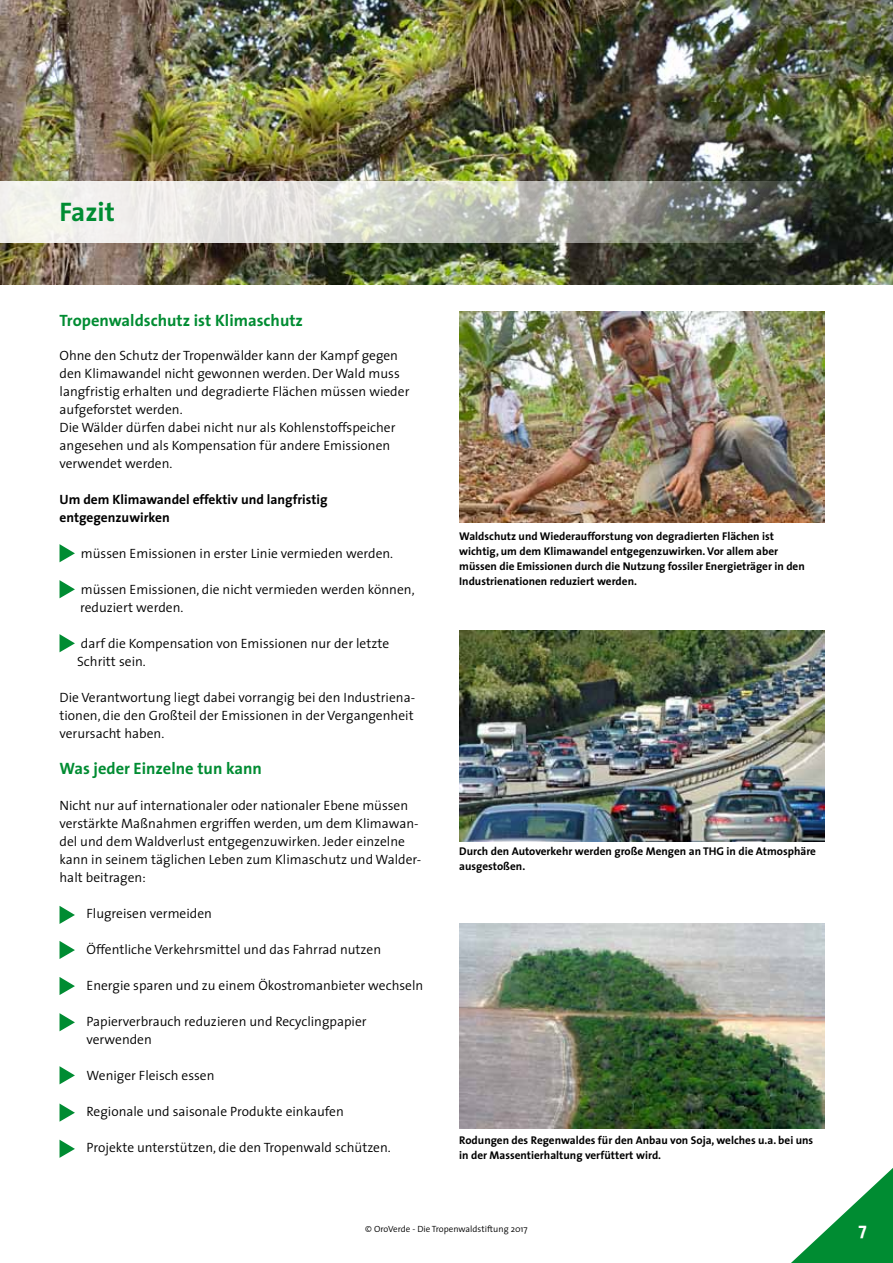
<style>
.page{position:relative;width:893px;height:1263px;background:#fff}
.page>*{position:absolute;margin:0;border:0;box-sizing:border-box;transform-origin:0 0}
.t1{font:700 27px "The Sans";color:#008c32}
.t2{font:700 18px "The Sans";color:#fff}
.t3{font:700 16.5px "The Sans";color:#008c32}
.t4{font:300 13.5px/18px "The Sans";color:#000}
.t5{font:700 13.5px/18px "The Sans";color:#000}
.t6{font:700 11.25px/15px "The Sans";color:#000}
.t7{font:300 9px "The Sans";color:#000}
</style>
<div class="page">
<img style="left:0;top:0;width:893px;height:285px">
<svg style="left:0;top:181px;width:893px;height:62px;background:#b3b5ae"></svg>
<svg style="left:60px;top:544px;width:15px;height:18px"></svg>
<svg style="left:60px;top:580px;width:15px;height:18px"></svg>
<svg style="left:60px;top:634px;width:15px;height:18px"></svg>
<img style="left:459px;top:923px;width:366px;height:206px">
<img style="left:459px;top:630px;width:366px;height:211px">
<img style="left:459px;top:311px;width:366px;height:212px">
<svg style="left:60px;top:906px;width:15px;height:18px"></svg>
<svg style="left:60px;top:941px;width:15px;height:18px"></svg>
<svg style="left:60px;top:977px;width:15px;height:18px"></svg>
<svg style="left:60px;top:1013px;width:15px;height:18px"></svg>
<svg style="left:60px;top:1066px;width:15px;height:18px"></svg>
<svg style="left:60px;top:1104px;width:15px;height:18px"></svg>
<svg style="left:60px;top:1140px;width:15px;height:18px"></svg>
<svg style="left:791px;top:1168px;width:102px;height:95px"></svg>
<h1 class="t1" style="left:60px;top:195px;width:57px">Fazit</h1>
<p class="t3" style="left:60px;top:309px;width:245px">Tropenwaldschutz ist Klimaschutz</p>
<p class="t4" style="left:60px;top:347px;width:351px">Ohne den Schutz der Tropenwälder kann der Kampf gegen den Klimawandel nicht gewonnen werden. Der Wald muss langfristig erhalten und degradierte Flächen müssen wieder aufgeforstet werden.<br>Die Wälder dürfen dabei nicht nur als Kohlenstoffspeicher angesehen und als Kompensation für andere Emissionen verwendet werden.</p>
<p class="t5" style="left:60px;top:491px;width:270px">Um dem Klimawandel effektiv und langfristig entgegenzuwirken</p>
<p class="t4" style="left:81px;top:545px;width:314px">müssen Emissionen in erster Linie vermieden werden.</p>
<p class="t4" style="left:80px;top:581px;width:336px">müssen Emissionen, die nicht vermieden werden können, reduziert werden.</p>
<p class="t4" style="left:77px;top:635px;width:313px">darf die Kompensation von Emissionen nur der letzte<br>Schritt sein.</p>
<p class="t4" style="left:60px;top:689px;width:357px;text-align:justify">Die Verantwortung liegt dabei vorrangig bei den Industriena&shy;tionen, die den Großteil der Emissionen in der Vergangenheit verursacht haben.</p>
<p class="t3" style="left:60px;top:758px;width:204px">Was jeder Einzelne tun kann</p>
<p class="t4" style="left:60px;top:797px;width:363px">Nicht nur auf internationaler oder nationaler Ebene müssen verstärkte Maßnahmen ergriffen werden, um dem Klimawan&shy;del und dem Waldverlust entgegenzuwirken. Jeder einzelne kann in seinem täglichen Leben zum Klimaschutz und Walder&shy;halt beitragen:</p>
<p class="t4" style="left:60px;top:905px;width:154px">• Flugreisen vermeiden</p>
<p class="t4" style="left:60px;top:941px;width:323px">• Öffentliche Verkehrsmittel und das Fahrrad nutzen</p>
<p class="t4" style="left:60px;top:977px;width:365px">• Energie sparen und zu einem Ökostromanbieter wechseln</p>
<p class="t4" style="left:87px;top:1013px;width:282px;text-indent:-27px">• Papierverbrauch reduzieren und Recyclingpapier verwenden</p>
<p class="t4" style="left:60px;top:1067px;width:156px">• Weniger Fleisch essen</p>
<p class="t4" style="left:60px;top:1103px;width:286px">• Regionale und saisonale Produkte einkaufen</p>
<p class="t4" style="left:60px;top:1139px;width:333px">• Projekte unterstützen, die den Tropenwald schützen.</p>
<p class="t6" style="left:459px;top:1132px;width:356px">Rodungen des Regenwaldes für den Anbau von Soja, welches u.a. bei uns in der Massentierhaltung verfüttert wird.</p>
<p class="t6" style="left:459px;top:528px;width:347px">Waldschutz und Wiederaufforstung von degradierten Flächen ist wichtig, um dem Klimawandel entgegenzuwirken. Vor allem aber müssen die Emissionen durch die Nutzung fossiler Energieträger in den Industrienationen reduziert werden.</p>
<p class="t6" style="left:459px;top:844px;width:358px">Durch den Autoverkehr werden große Mengen an THG in die Atmosphäre ausgestoßen.</p>
<p class="t7" style="left:365px;top:1223px;width:164px">© OroVerde - Die Tropenwaldstiftung 2017</p>
<h2 class="t2" style="left:859px;top:1217px;width:10px">7</h2>
</div>
